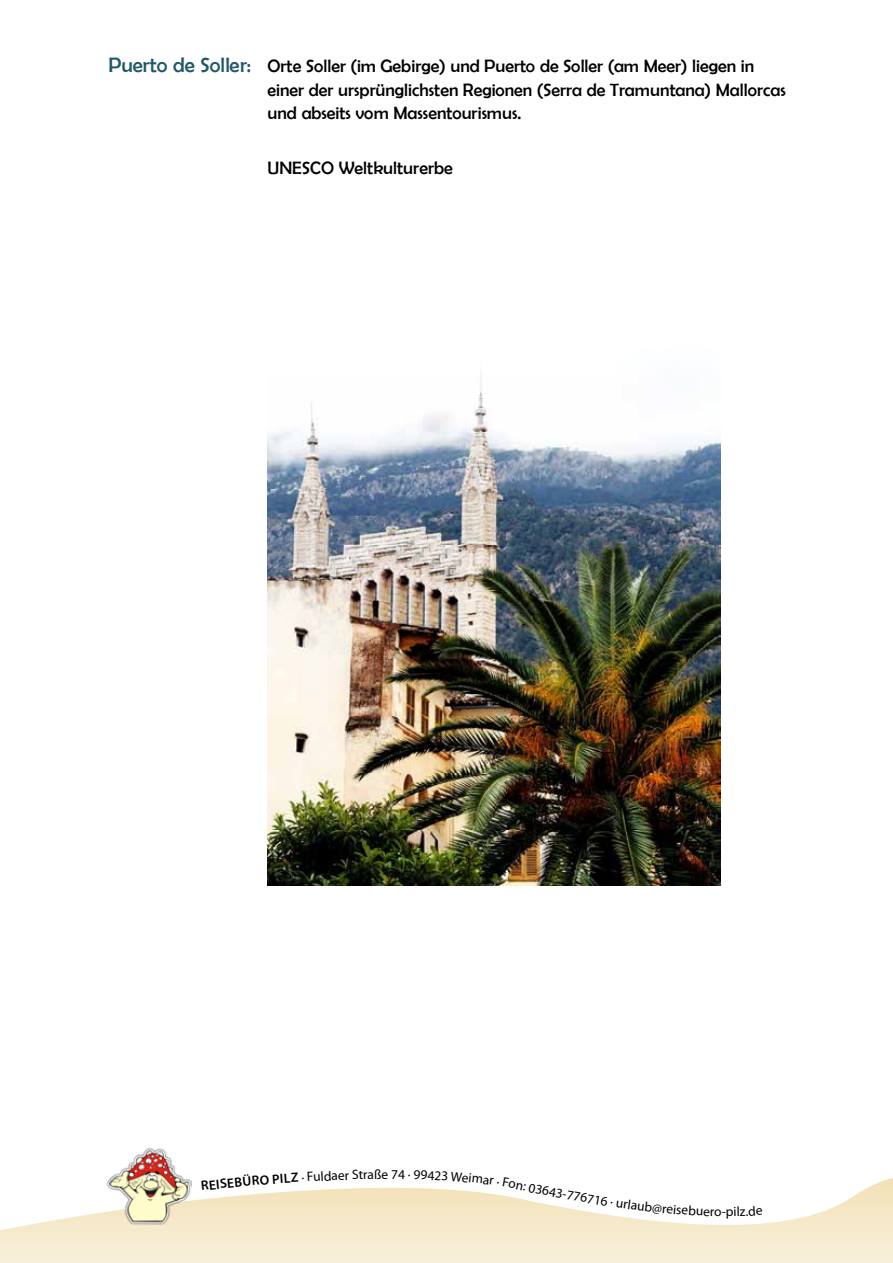
<style>
.page{position:relative;width:893px;height:1263px;background:#fff}
.page>*{position:absolute;margin:0;border:0;box-sizing:border-box;transform-origin:0 0}
.t1{font:18px/23.4px "Berlin Sans FB";color:#000}
.t2{font:13.5px "Myriad Pro";color:#000}
.t3{font:600 13.5px "Myriad Pro";color:#000}
.s1{font-size:20.85px;color:#215868}
</style>
<div class="page">
<svg style="left:0;top:1178px;width:893px;height:85px"></svg>
<img style="left:106px;top:1148px;width:86px;height:78px">
<img style="left:267px;top:373px;width:453px;height:512px">
<svg style="left:332px;top:1178px;width:17px;height:2px"></svg>
<svg style="left:398px;top:1178px;width:128px;height:13px"></svg>
<svg style="left:587px;top:1194px;width:134px;height:22px"></svg>
<svg style="left:734px;top:1205px;width:28px;height:11px"></svg>
<p class="t1" style="left:267px;top:54px;width:520px;text-indent:-159px"><span class="s1">Puerto de Soller:</span> Orte Soller (im Gebirge) und Puerto de Soller (am Meer) liegen in einer der ursprünglichsten Regionen (Serra de Tramuntana) Mallorcas und abseits vom Massentourismus.</p>
<p class="t1" style="left:267px;top:156px;width:187px">UNESCO Weltkulturerbe</p>
<p class="t3" style="left:200px;top:1178px;width:35px;rotate:-6deg">REISE</p>
<p class="t3" style="left:234px;top:1175px;width:36px;rotate:-5deg">BÜRO</p>
<p class="t3" style="left:272px;top:1172px;width:28px;rotate:-4deg">PILZ</p>
<p class="t2" style="left:301px;top:1170px;width:31px;rotate:-3deg">· Fuld</p>
<p class="t2" style="left:352px;top:1167px;width:31px;rotate:-1deg">Straß</p>
<p class="t2" style="left:382px;top:1167px;width:18px">e7</p>
<p class="t2" style="left:530px;top:1180px;width:36px;rotate:11deg">03643</p>
<p class="t2" style="left:564px;top:1186px;width:26px;rotate:10deg">-776</p>
<p class="t2" style="left:722px;top:1204px;width:13px">-p</p>
</div>
